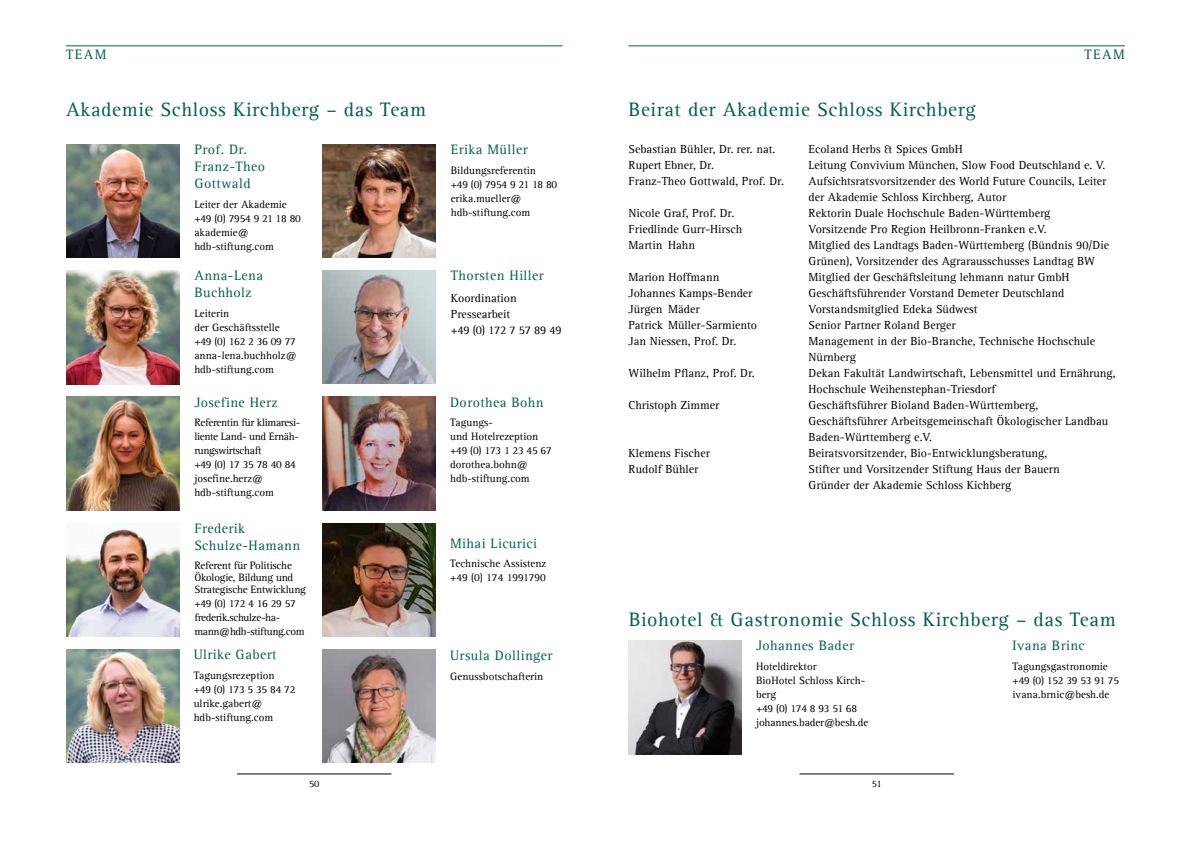
<style>
.page{position:relative;width:1191px;height:842px;background:#fff}
.page>*{position:absolute;margin:0;border:0;box-sizing:border-box;transform-origin:0 0}
.t1{font:20px "Agfa Rotis Serif";letter-spacing:.03em;color:#005f50}
.t2{font:14px/16.8px "Agfa Rotis Serif";letter-spacing:.03em;color:#005f50}
.t3{font:12px/16px "Agfa Rotis Serif";color:#000}
.t4{font:11px/14px "Agfa Rotis Serif";color:#000}
.t5{font:11px/14px "Agfa Rotis Serif";letter-spacing:-.03em;color:#000}
.t6{font:11px/12px "Agfa Rotis Serif";letter-spacing:-.02em;color:#000}
.t7{font:10px "Agfa Rotis Serif";color:#000}
</style>
<div class="page">
<hr style="left:237px;top:774px;width:154px;height:1px;background:#000">
<hr style="left:799px;top:774px;width:155px;height:1px;background:#000">
<hr style="left:628px;top:46px;width:496px;height:1px;background:#005f50">
<hr style="left:66px;top:46px;width:496px;height:1px;background:#005f50">
<img style="left:66px;top:397px;width:113px;height:113px">
<img style="left:66px;top:649px;width:113px;height:114px">
<img style="left:66px;top:525px;width:113px;height:112px">
<img style="left:66px;top:271px;width:113px;height:113px">
<img style="left:322px;top:397px;width:114px;height:113px">
<img style="left:322px;top:145px;width:114px;height:113px">
<img style="left:66px;top:145px;width:113px;height:113px">
<img style="left:322px;top:270px;width:114px;height:114px">
<img style="left:628px;top:641px;width:114px;height:113px">
<img style="left:322px;top:649px;width:114px;height:114px">
<img style="left:322px;top:523px;width:114px;height:114px">
<p class="t2" style="left:66px;top:46px;width:42px">TEAM</p>
<p class="t2" style="left:1084px;top:46px;width:42px">TEAM</p>
<h1 class="t1" style="left:66px;top:97px;width:361px">Akademie Schloss Kirchberg – das Team</h1>
<p class="t2" style="left:194px;top:141px;width:72px">Prof. Dr.<br>Franz-Theo<br>Gottwald</p>
<p class="t4" style="left:194px;top:197px;width:108px">Leiter der Akademie +49 (0) 7954 9 21 18 80 akademie@ hdb-stiftung.com</p>
<p class="t2" style="left:194px;top:268px;width:70px">Anna-Lena<br>Buchholz</p>
<p class="t4" style="left:194px;top:306px;width:104px">Leiterin<br>der Geschäftsstelle +49 (0) 162 2 36 09 77 anna-lena.buchholz@ hdb-stiftung.com</p>
<p class="t2" style="left:194px;top:394px;width:85px">Josefine Herz</p>
<p class="t5" style="left:194px;top:416px;width:107px">Referentin für klimaresi&shy;liente Land- und Ernäh&shy;rungswirtschaft<br>+49 (0) 17 35 78 40 84 josefine.herz@ hdb-stiftung.com</p>
<p class="t2" style="left:194px;top:520px;width:107px">Frederik<br>Schulze-Hamann</p>
<p class="t6" style="left:194px;top:560px;width:113px">Referent für Politische<br>Ökologie, Bildung und<br>Strategische Entwicklung</p>
<p class="t5" style="left:194px;top:597px;width:112px">+49 (0) 172 4 16 29 57 frederik.schulze-ha&shy;mann@hdb-stiftung.com</p>
<p class="t2" style="left:194px;top:646px;width:84px">Ulrike Gabert</p>
<p class="t4" style="left:194px;top:668px;width:103px">Tagungsrezeption<br>+49 (0) 173 5 35 84 72 ulrike.gabert@ hdb-stiftung.com</p>
<p class="t2" style="left:451px;top:141px;width:79px">Erika Müller</p>
<p class="t4" style="left:451px;top:163px;width:108px">Bildungsreferentin<br>+49 (0) 7954 9 21 18 80 erika.mueller@ hdb-stiftung.com</p>
<p class="t2" style="left:451px;top:267px;width:95px">Thorsten Hiller</p>
<p class="t3" style="left:451px;top:290px;width:112px">Koordination<br>Pressearbeit<br>+49 (0) 172 7 57 89 49</p>
<p class="t2" style="left:450px;top:394px;width:95px">Dorothea Bohn</p>
<p class="t4" style="left:450px;top:416px;width:103px">Tagungs-<br>und Hotelrezeption +49 (0) 173 1 23 45 67 dorothea.bohn@ hdb-stiftung.com</p>
<p class="t2" style="left:450px;top:535px;width:88px">Mihai Licurici</p>
<p class="t4" style="left:450px;top:557px;width:98px">Technische Assistenz +49 (0) 174 1991790</p>
<p class="t2" style="left:450px;top:647px;width:104px">Ursula Dollinger</p>
<p class="t4" style="left:450px;top:669px;width:95px">Genussbotschafterin</p>
<h1 class="t1" style="left:628px;top:97px;width:349px">Beirat der Akademie Schloss Kirchberg</h1>
<p class="t3" style="left:628px;top:141px;width:148px">Sebastian Bühler, Dr. rer. nat.</p>
<p class="t3" style="left:808px;top:141px;width:156px">Ecoland Herbs &amp; Spices GmbH</p>
<p class="t3" style="left:628px;top:157px;width:87px">Rupert Ebner, Dr.</p>
<p class="t3" style="left:808px;top:157px;width:298px">Leitung Convivium München, Slow Food Deutschland e. V.</p>
<p class="t3" style="left:628px;top:173px;width:157px">Franz-Theo Gottwald, Prof. Dr.</p>
<p class="t3" style="left:808px;top:173px;width:299px">Aufsichtsratsvorsitzender des World Future Councils, Leiter der Akademie Schloss Kirchberg, Autor</p>
<p class="t3" style="left:628px;top:205px;width:107px">Nicole Graf, Prof. Dr.</p>
<p class="t3" style="left:808px;top:205px;width:243px">Rektorin Duale Hochschule Baden-Württemberg</p>
<p class="t3" style="left:628px;top:221px;width:115px">Friedlinde Gurr-Hirsch</p>
<p class="t3" style="left:808px;top:221px;width:239px">Vorsitzende Pro Region Heilbronn-Franken e.V.</p>
<p class="t3" style="left:628px;top:237px;width:68px">Martin Hahn</p>
<p class="t3" style="left:808px;top:237px;width:302px">Mitglied des Landtags Baden-Württemberg (Bündnis 90/Die<br>Grünen), Vorsitzender des Agrarausschusses Landtag BW</p>
<p class="t3" style="left:628px;top:269px;width:92px">Marion Hoffmann</p>
<p class="t3" style="left:808px;top:269px;width:262px">Mitglied der Geschäftsleitung lehmann natur GmbH</p>
<p class="t3" style="left:628px;top:285px;width:125px">Johannes Kamps-Bender</p>
<p class="t3" style="left:808px;top:285px;width:257px">Geschäftsführender Vorstand Demeter Deutschland</p>
<p class="t3" style="left:628px;top:301px;width:73px">Jürgen Mäder</p>
<p class="t3" style="left:808px;top:301px;width:171px">Vorstandsmitglied Edeka Südwest</p>
<p class="t3" style="left:628px;top:317px;width:130px">Patrick Müller-Sarmiento</p>
<p class="t3" style="left:808px;top:317px;width:149px">Senior Partner Roland Berger</p>
<p class="t3" style="left:628px;top:333px;width:109px">Jan Niessen, Prof. Dr.</p>
<p class="t3" style="left:808px;top:333px;width:288px">Management in der Bio-Branche, Technische Hochschule<br>Nürnberg</p>
<p class="t3" style="left:628px;top:365px;width:128px">Wilhelm Pflanz, Prof. Dr.</p>
<p class="t3" style="left:808px;top:365px;width:309px">Dekan Fakultät Landwirtschaft, Lebensmittel und Ernährung,<br>Hochschule Weihenstephan-Triesdorf</p>
<p class="t3" style="left:628px;top:397px;width:92px">Christoph Zimmer</p>
<p class="t3" style="left:808px;top:397px;width:301px">Geschäftsführer Bioland Baden-Württemberg,<br>Geschäftsführer Arbeitsgemeinschaft Ökologischer Landbau<br>Baden-Württemberg e.V.</p>
<p class="t3" style="left:628px;top:445px;width:83px">Klemens Fischer</p>
<p class="t3" style="left:808px;top:445px;width:240px">Beiratsvorsitzender, Bio-Entwicklungsberatung,</p>
<p class="t3" style="left:628px;top:461px;width:71px">Rudolf Bühler</p>
<p class="t3" style="left:808px;top:461px;width:253px">Stifter und Vorsitzender Stiftung Haus der Bauern<br>Gründer der Akademie Schloss Kichberg</p>
<h1 class="t1" style="left:628px;top:607px;width:488px">Biohotel &amp; Gastronomie Schloss Kirchberg – das Team</h1>
<p class="t2" style="left:756px;top:637px;width:99px">Johannes Bader</p>
<p class="t4" style="left:756px;top:660px;width:114px">Hoteldirektor<br>BioHotel Schloss Kirch&shy;berg<br>+49 (0) 174 8 93 51 68 johannes.bader@besh.de</p>
<p class="t2" style="left:1012px;top:637px;width:74px">Ivana Brinc</p>
<p class="t4" style="left:1012px;top:660px;width:108px">Tagungsgastronomie +49 (0) 152 39 53 91 75 ivana.brnic@besh.de</p>
<p class="t7" style="left:309px;top:778px;width:12px">50</p>
<p class="t7" style="left:871px;top:778px;width:11px">51</p>
</div>
